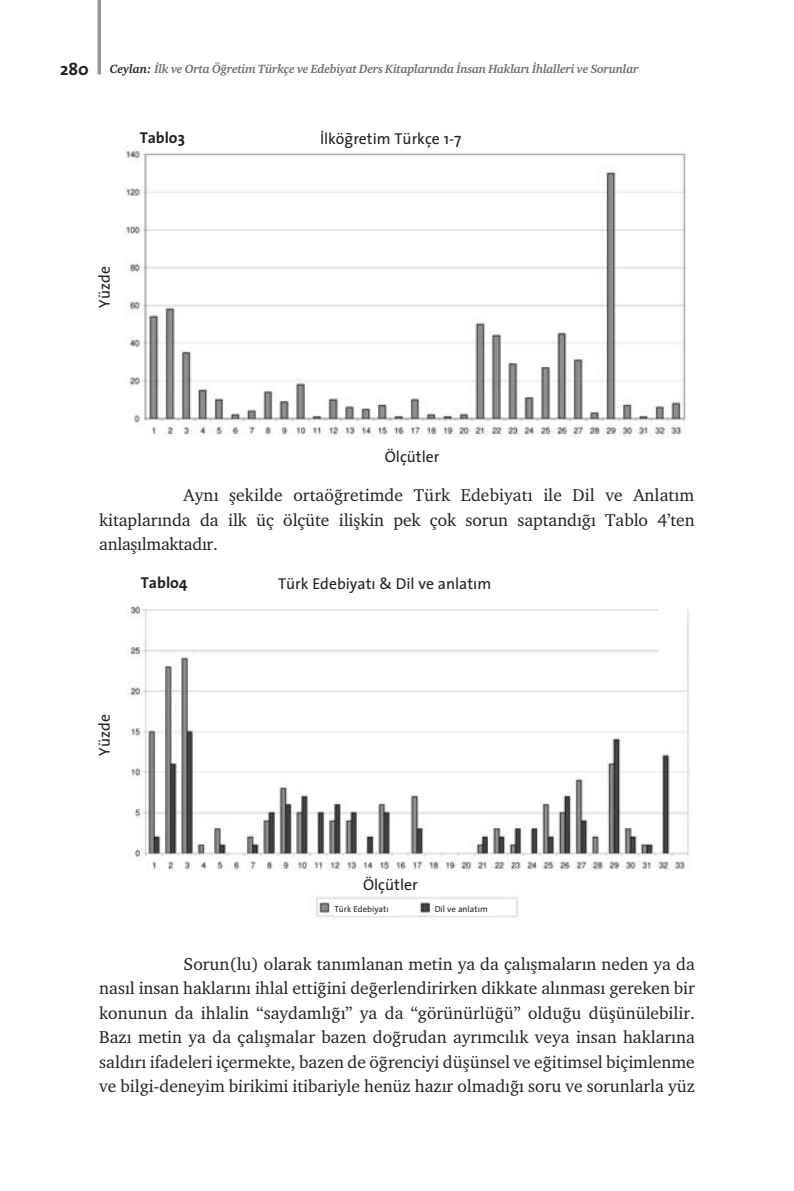
<style>
.page{position:relative;width:794px;height:1191px;background:#fff}
.page>*{position:absolute;margin:0;border:0;box-sizing:border-box;transform-origin:0 0}
.t1{font:17.5px/24.5px "Charter TR";color:#231f20;text-align:justify}
.t2{font:15.75px "The Sans TR";color:#231f20}
.t3{font:15.75px "The Sans Bold TR";color:#231f20}
.t4{font:italic 700 12.25px "Charter TR";letter-spacing:-.025em;color:#6c6d70}
.t5{font:8.75px "The Sans TR";color:#231f20}
.s1{font-family:"The Sans Bold TR";font-weight:400;font-style:normal;font-size:17.5px;color:#231f20}
.s2{color:#231f20}
</style>
<div class="page">
<img style="left:124px;top:150px;width:562px;height:288px">
<img style="left:127px;top:603px;width:564px;height:315px">
<div style="left:334px;top:901px;width:60px;height:15px;background:#fff"></div>
<div style="left:435px;top:901px;width:59px;height:15px;background:#fff"></div>
<svg style="left:97px;top:0;width:4px;height:74px"></svg>
<div style="left:658px;top:607px;width:28px;height:73px;background:#fff"></div>
<p class="t4" style="left:60px;top:61px;width:580px"><span class="s1">280</span> <span class="s2">Ceylan:</span> ‹lk ve Orta Ö¤retim Türkçe ve Edebiyat Ders Kitaplar›nda ‹nsan Haklar› ‹hlalleri ve Sorunlar</p>
<p class="t3" style="left:140px;top:124px;width:47px">Tablo3</p>
<p class="t2" style="left:320px;top:126px;width:143px">‹lkö¤retim Türkçe 1-7</p>
<p class="t2" style="left:92px;top:307px;width:43px;rotate:-90deg">Yüzde</p>
<p class="t2" style="left:385px;top:443px;width:56px">Ölçütler</p>
<p class="t1" style="left:99px;top:482px;width:597px;text-indent:84px">Ayn› flekilde ortaö¤retimde Türk Edebiyat› ile Dil ve Anlat›m kitaplar›nda da ilk üç ölçüte iliflkin pek çok sorun saptand›¤› Tablo 4’ten anlafl›lmaktad›r.</p>
<p class="t3" style="left:141px;top:569px;width:48px">Tablo4</p>
<p class="t2" style="left:278px;top:570px;width:215px">Türk Edebiyat› &amp; Dil ve anlat›m</p>
<p class="t2" style="left:92px;top:756px;width:43px;rotate:-90deg">Yüzde</p>
<p class="t2" style="left:363px;top:871px;width:56px">Ölçütler</p>
<p class="t5" style="left:334px;top:901px;width:56px">Türk Edebiyat›</p>
<p class="t5" style="left:435px;top:901px;width:55px">Dil ve anlat›m</p>
<p class="t1" style="left:99px;top:951px;width:597px;text-indent:84px">Sorun(lu) olarak tan›mlanan metin ya da çal›flmalar›n neden ya da nas›l insan haklar›n› ihlal etti¤ini de¤erlendirirken dikkate al›nmas› gereken bir konunun da ihlalin “saydaml›¤›” ya da “görünürlü¤ü” oldu¤u düflünülebilir.<br>Baz› metin ya da çal›flmalar bazen do¤rudan ayr›mc›l›k veya insan haklar›na sald›r› ifadeleri içermekte, bazen de ö¤renciyi düflünsel ve e¤itimsel biçimlenme ve bilgi-deneyim birikimi itibariyle henüz haz›r olmad›¤› soru ve sorunlarla yüz</p>
</div>
